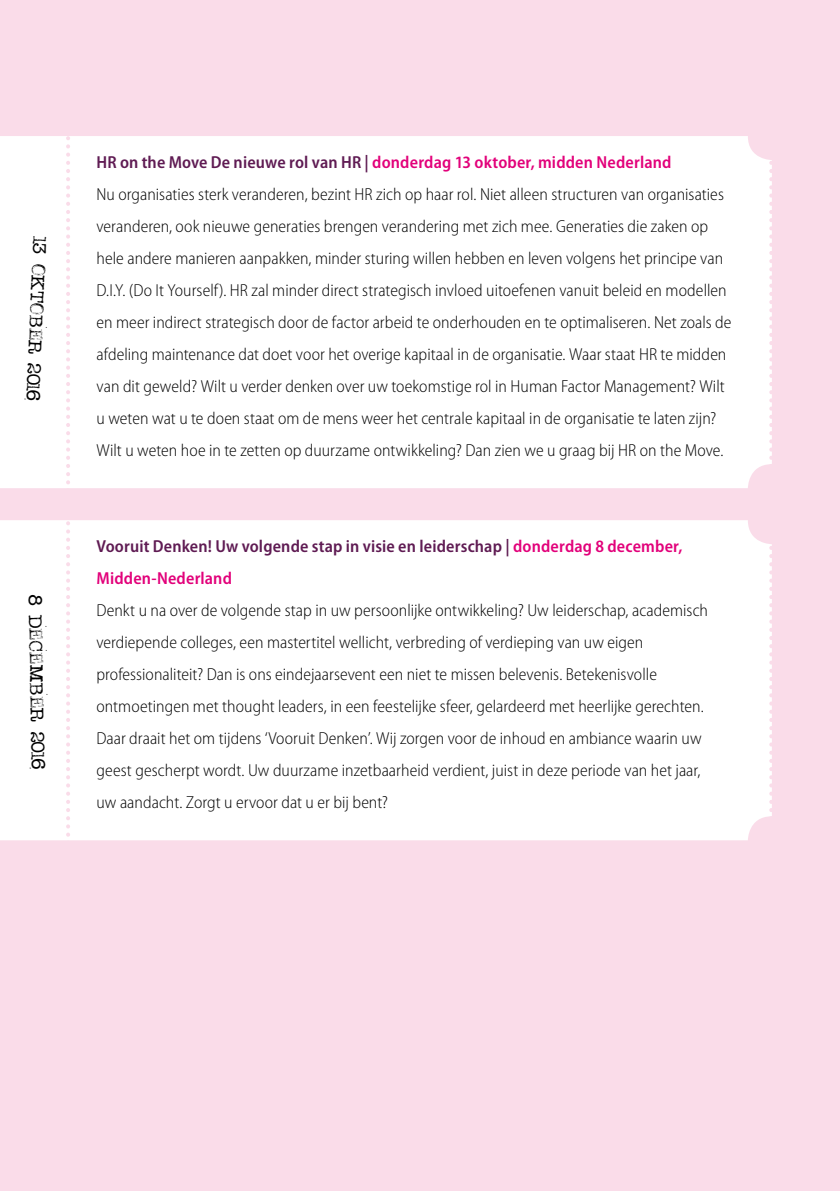
<style>
.page{position:relative;width:840px;height:1191px;background:#fff}
.page>*{position:absolute;margin:0;border:0;box-sizing:border-box;transform-origin:0 0}
.t1{font:20px "STAMPWRITER KIT";color:#000}
.t2{font:300 semi-condensed 17.4px/32px "Myriad Pro";color:#000}
.t3{font:600 semi-condensed 17.4px/32px "Myriad Pro";letter-spacing:.01em;color:#5f1b53}
.s1{font-weight:600;color:#5f1b53}
.s2{font-weight:600;color:#e2007a}
.s3{color:#e2007a}
</style>
<div class="page">
<div style="left:0;top:0;width:839px;height:1191px;background:#fadce9"></div>
<div style="left:0;top:136px;width:768px;height:352px;background:#fff"></div>
<div style="left:0;top:520px;width:768px;height:320px;background:#fff"></div>
<svg style="left:66px;top:136px;width:4px;height:705px"></svg>
<svg style="left:768px;top:159px;width:4px;height:658px"></svg>
<p class="t1" style="left:53px;top:237px;width:167px;rotate:93deg">13 oktober 2016</p>
<p class="t1" style="left:47px;top:595px;width:176px;rotate:89deg">8 december 2016</p>
<p class="t2" style="left:96px;top:147px;width:636px"><span class="s1">HR on the Move De nieuwe rol van HR |</span> <span class="s2">donderdag 13 oktober, midden Nederland<br></span>Nu organisaties sterk veranderen, bezint HR zich op haar rol. Niet alleen structuren van organisaties veranderen, ook nieuwe generaties brengen verandering met zich mee. Generaties die zaken op hele andere manieren aanpakken, minder sturing willen hebben en leven volgens het principe van D.I.Y. (Do It Yourself). HR zal minder direct strategisch invloed uitoefenen vanuit beleid en modellen en meer indirect strategisch door de factor arbeid te onderhouden en te optimaliseren. Net zoals de afdeling maintenance dat doet voor het overige kapitaal in de organisatie. Waar staat HR te midden van dit geweld? Wilt u verder denken over uw toekomstige rol in Human Factor Management? Wilt u weten wat u te doen staat om de mens weer het centrale kapitaal in de organisatie te laten zijn?<br>Wilt u weten hoe in te zetten op duurzame ontwikkeling? Dan zien we u graag bij HR on the Move.</p>
<p class="t3" style="left:96px;top:530px;width:587px">Vooruit Denken! Uw volgende stap in visie en leiderschap | <span class="s3">donderdag 8 december,<br>Midden-Nederland</span></p>
<p class="t2" style="left:96px;top:595px;width:612px">Denkt u na over de volgende stap in uw persoonlijke ontwikkeling? Uw leiderschap, academisch verdiepende colleges, een mastertitel wellicht, verbreding of verdieping van uw eigen professionaliteit? Dan is ons eindejaarsevent een niet te missen belevenis. Betekenisvolle ontmoetingen met thought leaders, in een feestelijke sfeer, gelardeerd met heerlijke gerechten.<br>Daar draait het om tijdens ‘Vooruit Denken’. Wij zorgen voor de inhoud en ambiance waarin uw geest gescherpt wordt. Uw duurzame inzetbaarheid verdient, juist in deze periode van het jaar, uw aandacht. Zorgt u ervoor dat u er bij bent?</p>
</div>
